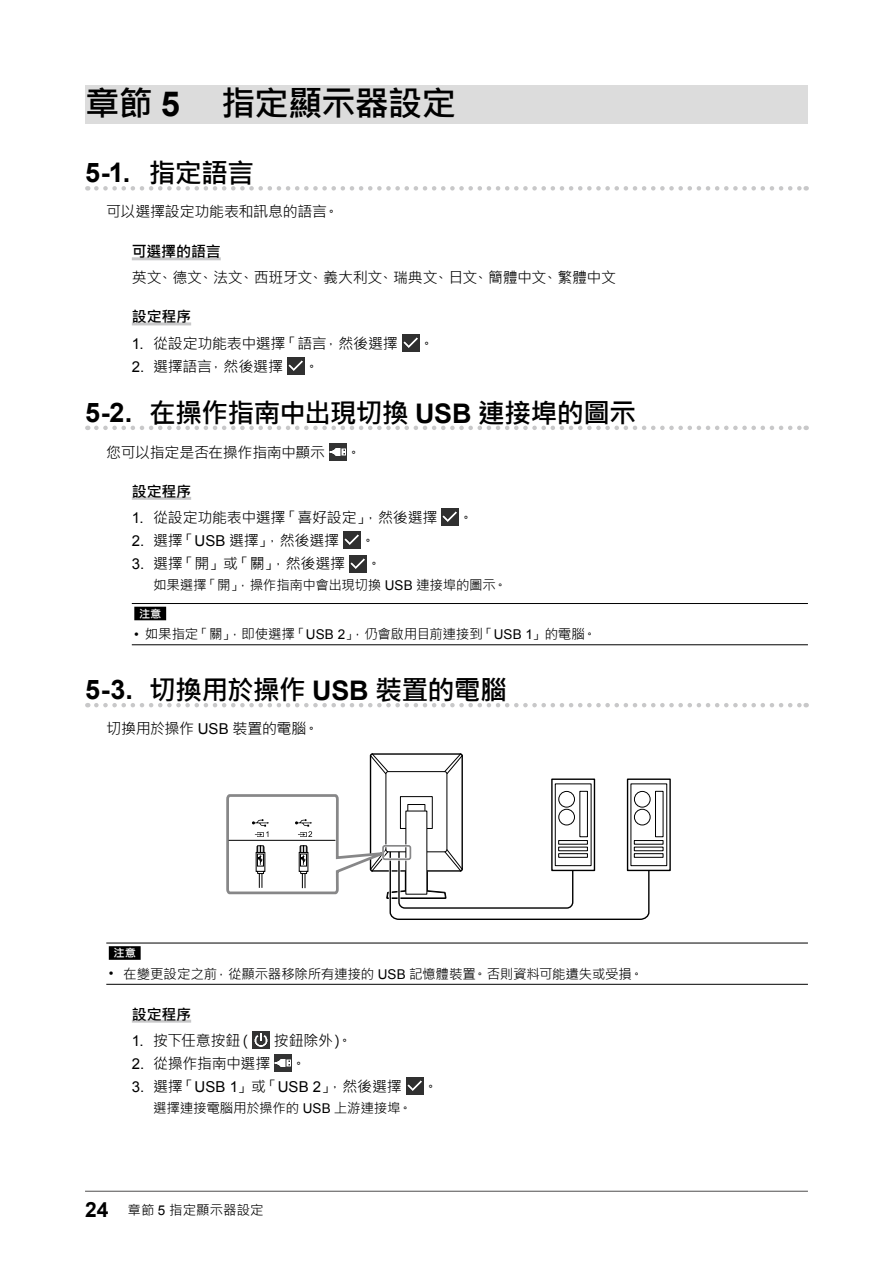
<style>
.page{position:relative;width:893px;height:1263px;background:#fff}
.page>*{position:absolute;margin:0;border:0;box-sizing:border-box;transform-origin:0 0}
.t1{font:700 34.5px "Microsoft Jheng Hei";letter-spacing:-.03em;color:#000}
.t2{font:700 27px "Microsoft Jheng Hei";letter-spacing:-.03em;color:#000}
.t3{font:700 27px "Arial";color:#000}
.t4{font:15px "Microsoft Jheng Hei";letter-spacing:-.02em;color:#000}
.t5{font:700 15px "Microsoft Jheng Hei";letter-spacing:-.01em;color:#000}
.t6{font:13.5px "Microsoft Jheng Hei";letter-spacing:-.015em;color:#000}
.t7{font:700 11.25px "Microsoft Jheng Hei";color:#fff}
.s1{font-family:"Arial"}
.s2{font-family:"Microsoft Jheng Hei"}
.s3{font-family:"Arial";font-weight:700;font-size:21px}
</style>
<div class="page">
<hr style="left:85px;top:1191px;width:723px;height:1px;background:#595858">
<div style="left:85px;top:85px;width:723px;height:39px;background:#dcdcdc"></div>
<svg style="left:96px;top:186px;width:711px;height:5px"></svg>
<hr style="left:132px;top:257px;width:89px;height:3px;background:#c8c8c9">
<hr style="left:132px;top:322px;width:59px;height:3px;background:#c8c8c9">
<svg style="left:96px;top:426px;width:711px;height:4px"></svg>
<hr style="left:132px;top:497px;width:59px;height:3px;background:#c8c8c9">
<svg style="left:96px;top:703px;width:711px;height:4px"></svg>
<hr style="left:132px;top:1020px;width:59px;height:3px;background:#c8c8c9">
<img style="left:402px;top:334px;width:17px;height:17px">
<img style="left:287px;top:357px;width:17px;height:17px">
<img style="left:329px;top:444px;width:17px;height:16px">
<img style="left:442px;top:509px;width:17px;height:17px">
<img style="left:343px;top:532px;width:17px;height:17px">
<img style="left:349px;top:555px;width:17px;height:17px">
<hr style="left:132px;top:603px;width:676px;height:1px;background:#000">
<hr style="left:132px;top:644px;width:676px;height:1px;background:#000">
<div style="left:134px;top:607px;width:32px;height:13px;background:#000"></div>
<div style="left:386px;top:771px;width:61px;height:81px;border:1px solid #000;border-radius:2px"></div>
<hr style="left:370px;top:756px;width:1px;height:113px;background:#000">
<hr style="left:461px;top:756px;width:2px;height:113px;background:#000">
<hr style="left:372px;top:753px;width:88px;height:2px;background:#000">
<svg style="left:369px;top:753px;width:20px;height:22px"></svg>
<svg style="left:444px;top:753px;width:19px;height:21px"></svg>
<div style="left:551px;top:778px;width:44px;height:93px;border:1px solid #000"></div>
<div style="left:558px;top:791px;width:17px;height:16px;border:1px solid #000;border-radius:50%"></div>
<div style="left:579px;top:791px;width:9px;height:46px;border:1px solid #000"></div>
<div style="left:627px;top:778px;width:44px;height:93px;border:1px solid #000"></div>
<div style="left:634px;top:791px;width:16px;height:16px;border:1px solid #000;border-radius:50%"></div>
<div style="left:655px;top:791px;width:8px;height:46px;border:1px solid #000"></div>
<div style="left:634px;top:840px;width:29px;height:4px;border:1px solid #000"></div>
<div style="left:634px;top:853px;width:29px;height:5px;border:1px solid #000"></div>
<svg style="left:226px;top:793px;width:424px;height:127px"></svg>
<hr style="left:106px;top:943px;width:702px;height:1px;background:#000">
<hr style="left:106px;top:984px;width:702px;height:1px;background:#000">
<div style="left:109px;top:946px;width:32px;height:14px;background:#000"></div>
<img style="left:253px;top:1031px;width:17px;height:17px">
<img style="left:274px;top:1055px;width:17px;height:16px">
<img style="left:406px;top:1078px;width:17px;height:17px">
<h1 class="t1" style="left:85px;top:81px;width:373px">章節 <span class="s1">5</span> 指定顯示器設定</h1>
<h2 class="t3" style="left:85px;top:155px;width:171px">5-1. <span class="s2">指定語言</span></h2>
<p class="t4" style="left:106px;top:202px;width:234px">可以選擇設定功能表和訊息的語言。</p>
<p class="t5" style="left:132px;top:242px;width:90px">可選擇的語言</p>
<p class="t4" style="left:132px;top:268px;width:486px">英文、德文、法文、西班牙文、義大利文、瑞典文、日文、簡體中文、繁體中文</p>
<p class="t5" style="left:132px;top:307px;width:61px">設定程序</p>
<p class="t4" style="left:132px;top:334px;width:268px"><span class="s1">1.</span> 從設定功能表中選擇「語言，然後選擇</p>
<p class="t4" style="left:419px;top:334px;width:16px">。</p>
<p class="t4" style="left:132px;top:357px;width:153px"><span class="s1">2.</span> 選擇語言，然後選擇</p>
<p class="t4" style="left:304px;top:357px;width:16px">。</p>
<h2 class="t2" style="left:85px;top:396px;width:553px"><span class="s1">5-2.</span> 在操作指南中出現切換 <span class="s1">USB</span> 連接埠的圖示</h2>
<p class="t4" style="left:106px;top:443px;width:220px">您可以指定是否在操作指南中顯示</p>
<p class="t4" style="left:346px;top:443px;width:16px">。</p>
<p class="t5" style="left:132px;top:482px;width:61px">設定程序</p>
<p class="t4" style="left:132px;top:508px;width:307px"><span class="s1">1.</span> 從設定功能表中選擇「喜好設定」，然後選擇</p>
<p class="t4" style="left:459px;top:508px;width:16px">。</p>
<p class="t4" style="left:132px;top:531px;width:209px"><span class="s1">2.</span> 選擇「<span class="s1">USB</span> 選擇」，然後選擇</p>
<p class="t4" style="left:360px;top:531px;width:16px">。</p>
<p class="t4" style="left:132px;top:554px;width:215px"><span class="s1">3.</span> 選擇「開」或「關」，然後選擇</p>
<p class="t4" style="left:366px;top:554px;width:16px">。</p>
<p class="t6" style="left:153px;top:577px;width:355px">如果選擇「開」，操作指南中會出現切換 <span class="s1">USB</span> 連接埠的圖示。</p>
<p class="t7" style="left:139px;top:607px;width:24px">注意</p>
<p class="t6" style="left:134px;top:626px;width:463px"><span class="s1">•</span> 如果指定「關」，即使選擇「<span class="s1">USB 2</span>」，仍會啟用目前連接到「<span class="s1">USB 1</span>」的電腦。</p>
<h2 class="t2" style="left:85px;top:673px;width:424px"><span class="s1">5-3.</span> 切換用於操作 <span class="s1">USB</span> 裝置的電腦</h2>
<p class="t4" style="left:106px;top:719px;width:214px">切換用於操作 <span class="s1">USB</span> 裝置的電腦。</p>
<p class="t7" style="left:113px;top:946px;width:24px">注意</p>
<p class="t6" style="left:109px;top:965px;width:536px"><span class="s1">•</span> 在變更設定之前，從顯示器移除所有連接的 <span class="s1">USB</span> 記憶體裝置。否則資料可能遺失或受損。</p>
<p class="t5" style="left:132px;top:1005px;width:61px">設定程序</p>
<p class="t4" style="left:132px;top:1031px;width:122px"><span class="s1">1.</span> 按下任意按鈕（</p>
<p class="t4" style="left:274px;top:1031px;width:80px">按鈕除外）。</p>
<p class="t4" style="left:132px;top:1054px;width:140px"><span class="s1">2.</span> 從操作指南中選擇</p>
<p class="t4" style="left:291px;top:1054px;width:16px">。</p>
<p class="t4" style="left:132px;top:1077px;width:272px"><span class="s1">3.</span> 選擇「<span class="s1">USB 1</span>」或「<span class="s1">USB 2</span>」，然後選擇</p>
<p class="t4" style="left:423px;top:1077px;width:16px">。</p>
<p class="t6" style="left:153px;top:1099px;width:260px">選擇連接電腦用於操作的 <span class="s1">USB</span> 上游連接埠。</p>
<p class="t6" style="left:85px;top:1202px;width:180px"><span class="s3">24</span> 章節 <span class="s1">5</span> 指定顯示器設定</p>
</div>
